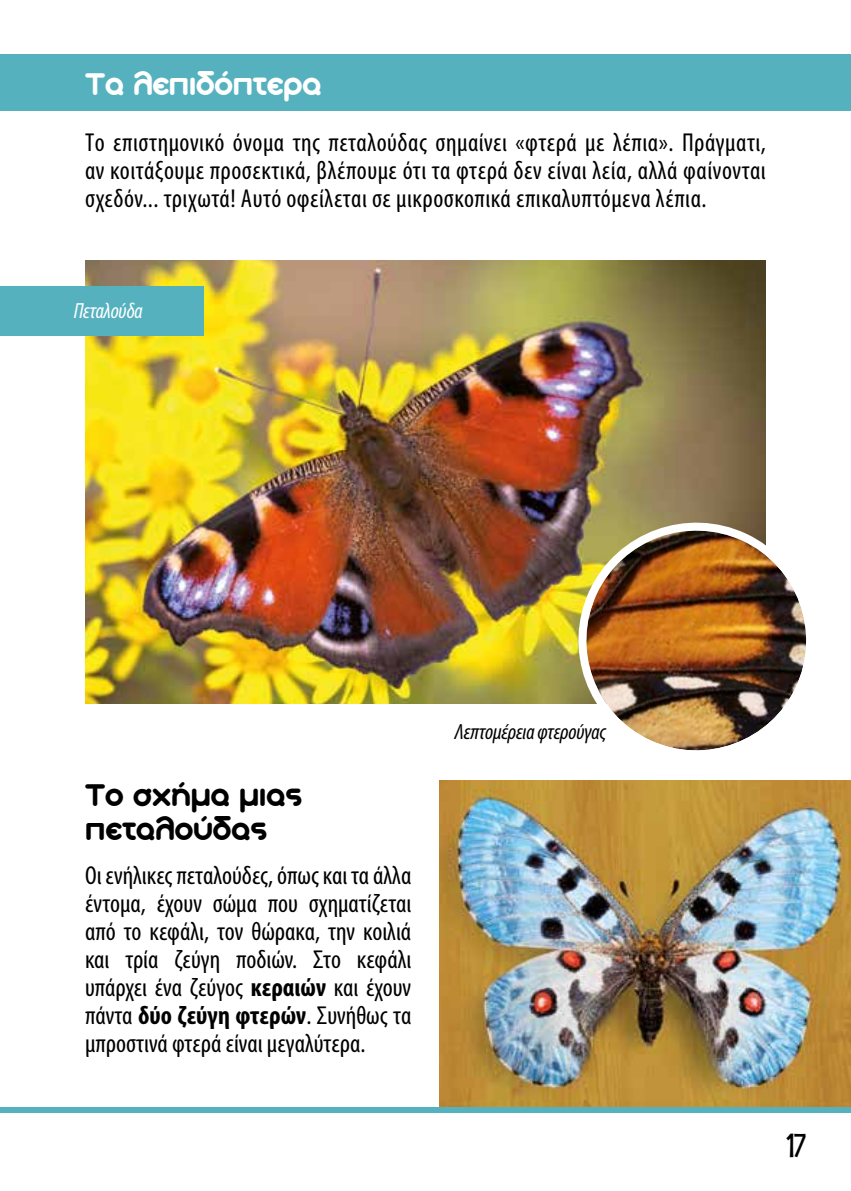
<style>
.page{position:relative;width:851px;height:1191px;background:#fff}
.page>*{position:absolute;margin:0;border:0;box-sizing:border-box;transform-origin:0 0}
.t1{font:34px/34px "Aka Acid GR Soft Ice Cream";color:#000}
.t2{font:34px "Aka Acid GR Soft Ice Cream";letter-spacing:-.005em;color:#fff}
.t3{font:condensed 26px/28px "Myriad Pro";letter-spacing:.005em;color:#000;text-align:justify}
.t4{font:24px "KG She Persisted";color:#000}
.t5{font:italic condensed 22px "Myriad Pro";letter-spacing:-.01em;color:#000}
.t6{font:italic condensed 22px "Myriad Pro";letter-spacing:-.01em;color:#fff}
.s1{font-weight:700}
</style>
<div class="page">
<img style="left:439px;top:780px;width:411px;height:327px">
<div style="left:0;top:54px;width:850px;height:57px;background:#56b1bf"></div>
<div style="left:0;top:1107px;width:850px;height:5px;background:#56b1bf"></div>
<img style="left:85px;top:261px;width:680px;height:442px">
<div style="left:0;top:286px;width:203px;height:50px;background:#56b1bf"></div>
<img style="left:556px;top:500px;width:251px;height:251px">
<h1 class="t2" style="left:85px;top:67px;width:238px">Τα λεπιδόπτερα</h1>
<p class="t3" style="left:85px;top:128px;width:682px">Το επιστημονικό όνομα της πεταλούδας σημαίνει «φτερά με λέπια». Πράγματι, αν κοιτάξουμε προσεκτικά, βλέπουμε ότι τα φτερά δεν είναι λεία, αλλά φαίνονται σχεδόν... τριχωτά! Αυτό οφείλεται σε μικροσκοπικά επικαλυπτόμενα λέπια.</p>
<p class="t6" style="left:74px;top:297px;width:71px">Πεταλούδα</p>
<h1 class="t1" style="left:85px;top:778px;width:218px">Το σχήμα μιας πεταλούδας</h1>
<p class="t3" style="left:85px;top:860px;width:328px">Οι ενήλικες πεταλούδες, όπως και τα άλλα έντομα, έχουν σώμα που σχηματίζεται από το κεφάλι, τον θώρακα, την κοιλιά και τρία ζεύγη ποδιών. Στο κεφάλι υπάρχει ένα ζεύγος <span class="s1">κεραιών</span> και έχουν πάντα <span class="s1">δύο ζεύγη φτερών</span>. Συνήθως τα μπροστινά φτερά είναι μεγαλύτερα.</p>
<p class="t5" style="left:454px;top:718px;width:153px">Λεπτομέρεια φτερούγας</p>
<p class="t4" style="left:786px;top:1127px;width:21px">17</p>
</div>
